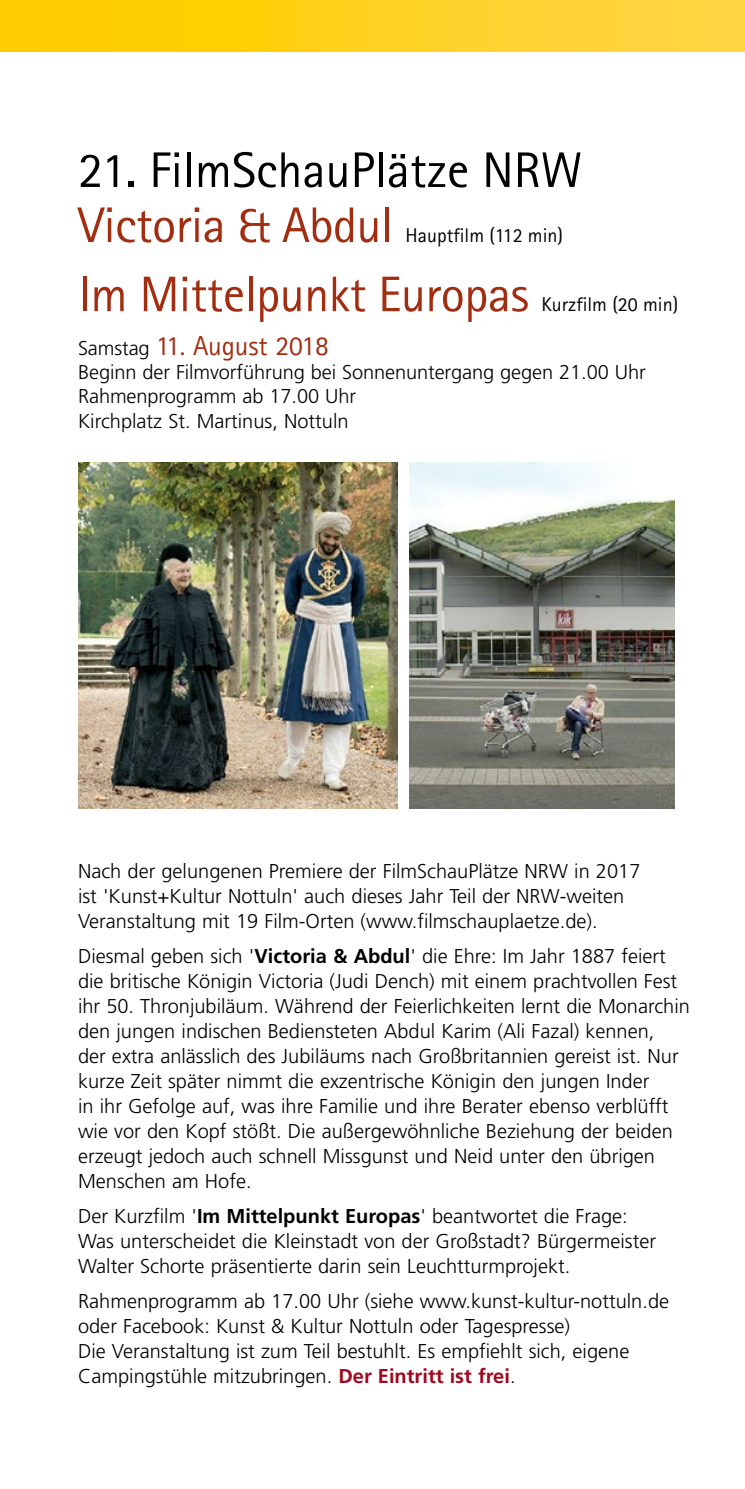
<style>
.page{position:relative;width:745px;height:1489px;background:#fff}
.page>*{position:absolute;margin:0;border:0;box-sizing:border-box;transform-origin:0 0}
.t1{font:50px "Rotis Sans Serif";letter-spacing:-.01em;color:#a22d10}
.t2{font:50px "Rotis Sans Serif";color:#000}
.t3{font:27.5px "Rotis Sans Serif";letter-spacing:-.005em;color:#a22d10}
.t4{font:300 20px/25px "Frutiger";color:#000}
.t5{font:20px "Rotis Sans Serif";color:#000}
.s1{font-family:"Frutiger";font-weight:300;font-size:20px;color:#000}
.s2{font-weight:700}
.s3{font-weight:700;color:#9f071d}
</style>
<div class="page">
<img style="left:409px;top:462px;width:264px;height:346px">
<img style="left:78px;top:462px;width:319px;height:346px">
<div style="left:0;top:0;width:744px;height:52px;background:linear-gradient(to right,#fc0,#ffd648)"></div>
<hr style="left:744px;top:0;width:1px;height:52px;background:#ffd542">
<h1 class="t2" style="left:78px;top:140px;width:505px">21. FilmSchauPlätze NRW</h1>
<h1 class="t1" style="left:78px;top:195px;width:316px">Victoria &amp; Abdul</h1>
<p class="t5" style="left:405px;top:223px;width:159px">Hauptfilm (112 min)</p>
<h1 class="t1" style="left:78px;top:265px;width:452px">Im Mittelpunkt Europas</h1>
<p class="t5" style="left:541px;top:292px;width:138px">Kurzfilm (20 min)</p>
<h2 class="t3" style="left:78px;top:330px;width:252px"><span class="s1">Samstag</span> 11. August 2018</h2>
<p class="t4" style="left:78px;top:360px;width:569px;line-height:24.2px">Beginn der Filmvorführung bei Sonnenuntergang gegen 21.00 Uhr<br>Rahmenprogramm ab 17.00 Uhr<br>Kirchplatz St. Martinus, Nottuln</p>
<p class="t4" style="left:78px;top:858px;width:563px">Nach der gelungenen Premiere der FilmSchauPlätze NRW in 2017 ist 'Kunst+Kultur Nottuln' auch dieses Jahr Teil der NRW-weiten<br>Veranstaltung mit 19 Film-Orten (www.filmschauplaetze.de).</p>
<p class="t4" style="left:78px;top:943px;width:613px">Diesmal geben sich '<span class="s2">Victoria &amp; Abdul</span>' die Ehre: Im Jahr 1887 feiert die britische Königin Victoria (Judi Dench) mit einem prachtvollen Fest ihr 50. Thronjubiläum. Während der Feierlichkeiten lernt die Monarchin den jungen indischen Bediensteten Abdul Karim (Ali Fazal) kennen,<br>der extra anlässlich des Jubiläums nach Großbritannien gereist ist. Nur kurze Zeit später nimmt die exzentrische Königin den jungen Inder<br>in ihr Gefolge auf, was ihre Familie und ihre Berater ebenso verblüfft wie vor den Kopf stößt. Die außergewöhnliche Beziehung der beiden erzeugt jedoch auch schnell Missgunst und Neid unter den übrigen Menschen am Hofe.</p>
<p class="t4" style="left:78px;top:1203px;width:579px">Der Kurzfilm '<span class="s2">Im Mittelpunkt Europas</span>' beantwortet die Frage:<br>Was unterscheidet die Kleinstadt von der Großstadt? Bürgermeister<br>Walter Schorte präsentierte darin sein Leuchtturmprojekt.</p>
<p class="t4" style="left:78px;top:1288px;width:592px">Rahmenprogramm ab 17.00 Uhr (siehe www.kunst-kultur-nottuln.de oder Facebook: Kunst &amp; Kultur Nottuln oder Tagespresse)<br>Die Veranstaltung ist zum Teil bestuhlt. Es empfiehlt sich, eigene Campingstühle mitzubringen. <span class="s3">Der Eintritt ist frei</span>.</p>
</div>
